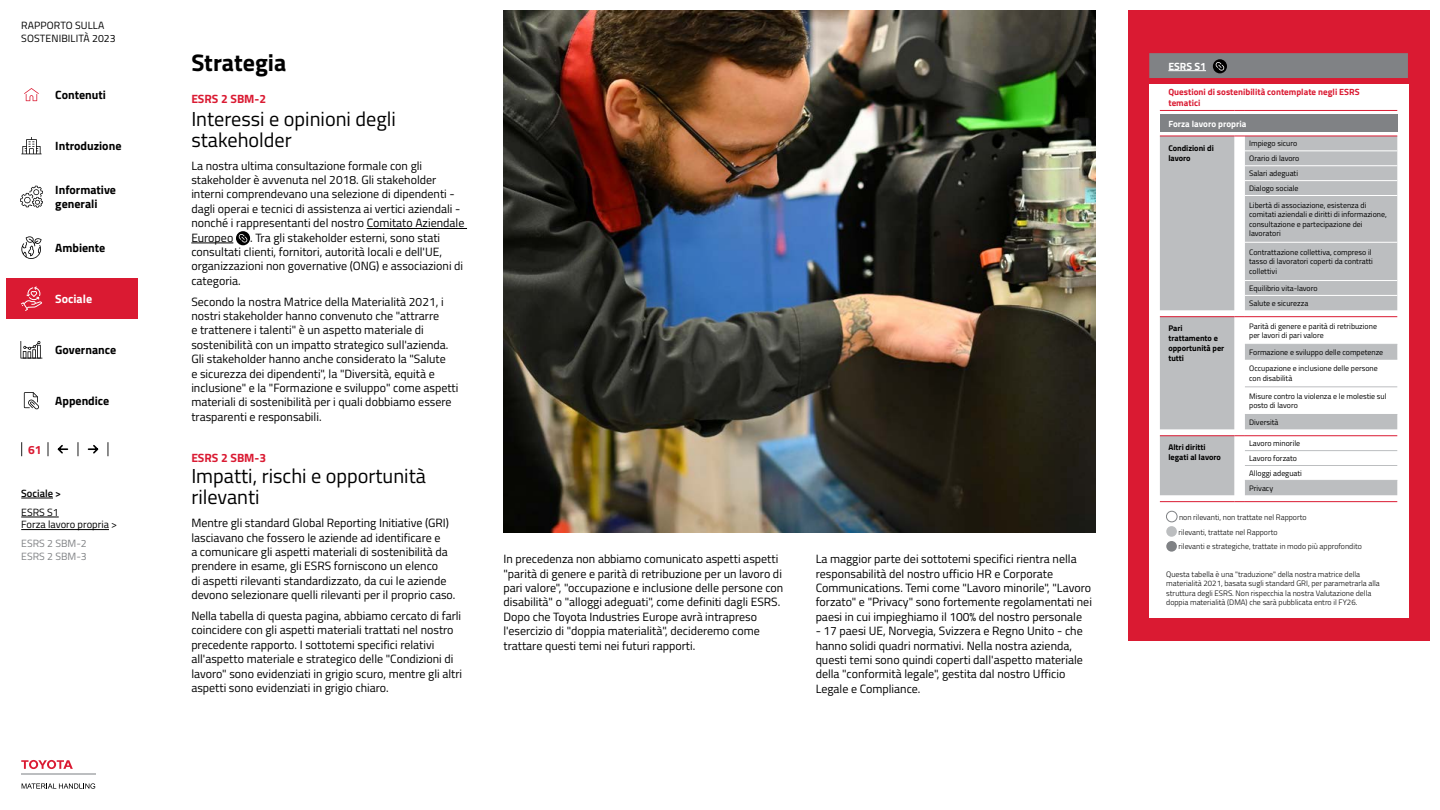
<style>
.page{position:relative;width:1440px;height:810px;background:#fff}
.page>*{position:absolute;margin:0;border:0;box-sizing:border-box;transform-origin:0 0}
.t1{font:700 24px "Titillium";color:#000}
.t2{font:20.25px/21px "Titillium";color:#000}
.t3{font:12px/14.4px "Titillium";color:#000}
.t4{font:700 12px/14.4px "Titillium";color:#000}
.t5{font:700 12px "Titillium";color:#da1a32}
.t6{font:700 12px "Titillium";color:#fff}
.t7{font:10.5px/12.6px "Titillium";color:#000}
.t8{font:10.5px/12.6px "Titillium";color:#808285}
.t9{font:600 10.5px "Titillium";color:#000}
.t10{font:700 10.5px "Titillium";color:#fff}
.t11{font:700 9px/10.8px "Titillium";color:#da1a32}
.t12{font:700 9px "Titillium";color:#fff}
.t13{font:700 8.25px/9.9px "Titillium";color:#000}
.t14{font:7.88px/14.9px "Titillium";color:#000}
.t15{font:300 7.88px/9.4px "Titillium";color:#000}
</style>
<div class="page">
<hr style="left:367px;top:228px;width:100px;height:1px;background:#000">
<hr style="left:191px;top:243px;width:42px;height:1px;background:#000">
<div style="left:236px;top:231px;width:14px;height:14px;background:#000;border-radius:50%"></div>
<svg style="left:238px;top:234px;width:10px;height:9px"></svg>
<div style="left:1128px;top:11px;width:301px;height:630px;background:#da1a32"></div>
<div style="left:1149px;top:84px;width:259px;height:534px;background:#fff"></div>
<div style="left:1160px;top:115px;width:237px;height:17px;background:#808285"></div>
<svg style="left:1160px;top:137px;width:237px;height:358px;fill:#bcbec0"></svg>
<hr style="left:1160px;top:502px;width:74px;height:1px;background:#da1a32">
<hr style="left:1245px;top:502px;width:152px;height:1px;background:#da1a32">
<hr style="left:1160px;top:110px;width:74px;height:1px;background:#da1a32">
<hr style="left:1245px;top:110px;width:152px;height:1px;background:#da1a32">
<hr style="left:1160px;top:136px;width:74px;height:1px;background:#da1a32">
<hr style="left:1245px;top:136px;width:152px;height:1px;background:#da1a32">
<hr style="left:1160px;top:317px;width:74px;height:1px;background:#da1a32">
<hr style="left:1245px;top:317px;width:152px;height:1px;background:#da1a32">
<hr style="left:1160px;top:436px;width:74px;height:1px;background:#da1a32">
<hr style="left:1245px;top:436px;width:152px;height:1px;background:#da1a32">
<hr style="left:1245px;top:151px;width:152px;height:1px;background:#fff">
<hr style="left:1245px;top:166px;width:152px;height:1px;background:#fff">
<hr style="left:1245px;top:180px;width:152px;height:1px;background:#fff">
<hr style="left:1245px;top:195px;width:152px;height:1px;background:#fff">
<hr style="left:1245px;top:242px;width:152px;height:1px;background:#fff">
<hr style="left:1245px;top:280px;width:152px;height:1px;background:#fff">
<hr style="left:1245px;top:295px;width:152px;height:1px;background:#fff">
<hr style="left:1245px;top:344px;width:152px;height:1px;background:#bcbec0">
<hr style="left:1245px;top:359px;width:152px;height:1px;background:#bcbec0">
<hr style="left:1245px;top:387px;width:152px;height:1px;background:#bcbec0">
<hr style="left:1245px;top:414px;width:152px;height:1px;background:#bcbec0">
<hr style="left:1245px;top:450px;width:152px;height:1px;background:#bcbec0">
<hr style="left:1245px;top:465px;width:152px;height:1px;background:#bcbec0">
<hr style="left:1245px;top:480px;width:152px;height:1px;background:#bcbec0">
<div style="left:1166px;top:511px;width:11px;height:11px;border:1px solid #808285;border-radius:50%"></div>
<div style="left:1166px;top:526px;width:11px;height:11px;background:#bcbec0;border-radius:50%"></div>
<div style="left:1166px;top:541px;width:11px;height:11px;background:#808285;border-radius:50%"></div>
<svg style="left:1149px;top:53px;width:259px;height:25px;background:#7f7f82"></svg>
<img style="left:504px;top:11px;width:592px;height:522px">
<svg style="left:21px;top:760px;width:52px;height:9px"></svg>
<hr style="left:21px;top:773px;width:75px;height:2px;background:#bcbec0">
<svg style="left:22px;top:783px;width:73px;height:6px"></svg>
<div style="left:6px;top:279px;width:132px;height:40px;background:#da1a32"></div>
<svg style="left:21px;top:286px;width:21px;height:25px"></svg>
<svg style="left:21px;top:137px;width:21px;height:17px"></svg>
<svg style="left:20px;top:186px;width:23px;height:22px"></svg>
<svg style="left:24px;top:88px;width:15px;height:13px"></svg>
<svg style="left:24px;top:392px;width:15px;height:17px"></svg>
<svg style="left:20px;top:341px;width:22px;height:17px"></svg>
<svg style="left:21px;top:442px;width:1px;height:14px"></svg>
<svg style="left:48px;top:442px;width:1px;height:14px"></svg>
<svg style="left:78px;top:442px;width:1px;height:14px"></svg>
<svg style="left:108px;top:442px;width:1px;height:14px"></svg>
<svg style="left:57px;top:445px;width:12px;height:9px"></svg>
<svg style="left:87px;top:445px;width:12px;height:9px"></svg>
<svg style="left:21px;top:236px;width:21px;height:23px"></svg>
<hr style="left:21px;top:498px;width:32px;height:1px;background:#000">
<hr style="left:21px;top:517px;width:38px;height:1px;background:#000">
<hr style="left:21px;top:529px;width:88px;height:1px;background:#000">
<p class="t7" style="left:21px;top:19px;width:96px">RAPPORTO SULLA<br>SOSTENIBILITÀ 2023</p>
<p class="t4" style="left:55px;top:87px;width:52px">Contenuti</p>
<p class="t4" style="left:55px;top:138px;width:68px">Introduzione</p>
<p class="t4" style="left:55px;top:182px;width:62px">Informative generali</p>
<p class="t4" style="left:55px;top:240px;width:52px">Ambiente</p>
<p class="t6" style="left:55px;top:290px;width:38px">Sociale</p>
<p class="t4" style="left:55px;top:342px;width:62px">Governance</p>
<p class="t5" style="left:28px;top:440px;width:15px">61</p>
<p class="t4" style="left:55px;top:393px;width:56px">Appendice</p>
<p class="t9" style="left:21px;top:485px;width:41px">Sociale &gt;</p>
<p class="t7" style="left:21px;top:505px;width:97px">ESRS S1<br>Forza lavoro propria &gt;</p>
<p class="t8" style="left:21px;top:537px;width:67px">ESRS 2 SBM-2<br>ESRS 2 SBM-3</p>
<h1 class="t1" style="left:191px;top:44px;width:97px">Strategia</h1>
<p class="t5" style="left:191px;top:89px;width:76px">ESRS 2 SBM-2</p>
<h2 class="t2" style="left:191px;top:107px;width:206px">Interessi e opinioni degli stakeholder</h2>
<p class="t3" style="left:191px;top:158px;width:275px">La nostra ultima consultazione formale con gli stakeholder è avvenuta nel 2018. Gli stakeholder interni comprendevano una selezione di dipendenti - dagli operai e tecnici di assistenza ai vertici aziendali - nonché i rappresentanti del nostro Comitato Aziendale Europeo</p>
<p class="t3" style="left:191px;top:230px;width:273px;text-indent:59px">. Tra gli stakeholder esterni, sono stati consultati clienti, fornitori, autorità locali e dell'UE, organizzazioni non governative (ONG) e associazioni di categoria.</p>
<p class="t3" style="left:191px;top:294px;width:269px">Secondo la nostra Matrice della Materialità 2021, i nostri stakeholder hanno convenuto che "attrarre<br>e trattenere i talenti" è un aspetto materiale di sostenibilità con un impatto strategico sull'azienda.<br>Gli stakeholder hanno anche considerato la "Salute<br>e sicurezza dei dipendenti", la "Diversità, equità e inclusione" e la "Formazione e sviluppo" come aspetti materiali di sostenibilità per i quali dobbiamo essere trasparenti e responsabili.</p>
<p class="t5" style="left:191px;top:449px;width:76px">ESRS 2 SBM-3</p>
<h2 class="t2" style="left:191px;top:465px;width:236px">Impatti, rischi e opportunità rilevanti</h2>
<p class="t3" style="left:191px;top:515px;width:266px">Mentre gli standard Global Reporting Initiative (GRI) lasciavano che fossero le aziende ad identificare e<br>a comunicare gli aspetti materiali di sostenibilità da prendere in esame, gli ESRS forniscono un elenco<br>di aspetti rilevanti standardizzato, da cui le aziende devono selezionare quelli rilevanti per il proprio caso.</p>
<p class="t3" style="left:191px;top:608px;width:272px">Nella tabella di questa pagina, abbiamo cercato di farli coincidere con gli aspetti materiali trattati nel nostro precedente rapporto. I sottotemi specifici relativi all'aspetto materiale e strategico delle "Condizioni di lavoro" sono evidenziati in grigio scuro, mentre gli altri aspetti sono evidenziati in grigio chiaro.</p>
<p class="t3" style="left:504px;top:551px;width:281px">In precedenza non abbiamo comunicato aspetti aspetti "parità di genere e parità di retribuzione per un lavoro di pari valore", "occupazione e inclusione delle persone con disabilità" o "alloggi adeguati", come definiti dagli ESRS.<br>Dopo che Toyota Industries Europe avrà intrapreso l'esercizio di "doppia materialità", decideremo come trattare questi temi nei futuri rapporti.</p>
<p class="t3" style="left:816px;top:551px;width:278px">La maggior parte dei sottotemi specifici rientra nella responsabilità del nostro ufficio HR e Corporate Communications. Temi come "Lavoro minorile", "Lavoro forzato" e "Privacy" sono fortemente regolamentati nei paesi in cui impieghiamo il 100% del nostro personale</p>
<p class="t3" style="left:816px;top:623px;width:269px">- 17 paesi UE, Norvegia, Svizzera e Regno Unito - che hanno solidi quadri normativi. Nella nostra azienda, questi temi sono quindi coperti dall'aspetto materiale della "conformità legale", gestita dal nostro Ufficio Legale e Compliance.</p>
<p class="t10" style="left:1168px;top:58px;width:39px">ESRS S1</p>
<p class="t11" style="left:1168px;top:86px;width:193px">Questioni di sostenibilità contemplate negli ESRS tematici</p>
<p class="t12" style="left:1168px;top:117px;width:79px">Forza lavoro propria</p>
<p class="t13" style="left:1168px;top:142px;width:47px">Condizioni di lavoro</p>
<p class="t14" style="left:1249px;top:136px;width:52px">Impiego sicuro<br>Orario di lavoro<br>Salari adeguati<br>Dialogo sociale</p>
<p class="t14" style="left:1249px;top:200px;width:139px;line-height:9.4px">Libertà di associazione, esistenza di comitati aziendali e diritti di informazione, consultazione e partecipazione dei lavoratori</p>
<p class="t14" style="left:1249px;top:247px;width:125px;line-height:9.4px">Contrattazione collettiva, compreso il tasso di lavoratori coperti da contratti collettivi</p>
<p class="t14" style="left:1249px;top:280px;width:70px">Equilibrio vita-lavoro<br>Salute e sicurezza</p>
<p class="t13" style="left:1168px;top:323px;width:57px">Pari trattamento e opportunità per tutti</p>
<p class="t14" style="left:1249px;top:321px;width:129px;line-height:9.4px">Parità di genere e parità di retribuzione per lavori di pari valore</p>
<p class="t14" style="left:1249px;top:343px;width:136px;line-height:16.5px">Formazione e sviluppo delle competenze<br>Occupazione e inclusione delle persone</p>
<p class="t14" style="left:1249px;top:370px;width:45px">con disabilità</p>
<p class="t14" style="left:1249px;top:391px;width:139px;line-height:9.4px">Misure contro la violenza e le molestie sul posto di lavoro</p>
<p class="t14" style="left:1249px;top:414px;width:31px">Diversità</p>
<p class="t13" style="left:1168px;top:442px;width:54px">Altri diritti legati al lavoro</p>
<p class="t14" style="left:1249px;top:436px;width:54px">Lavoro minorile<br>Lavoro forzato<br>Alloggi adeguati<br>Privacy</p>
<p class="t15" style="left:1179px;top:509px;width:185px;line-height:14.8px">non rilevanti, non trattate nel Rapporto<br>rilevanti, trattate nel Rapporto<br>rilevanti e strategiche, trattate in modo più approfondito</p>
<p class="t15" style="left:1166px;top:569px;width:215px">Questa tabella è una "traduzione" della nostra matrice della materialità 2021, basata sugli standard GRI, per parametrarla alla struttura degli ESRS. Non rispecchia la nostra Valutazione della doppia materialità (DMA) che sarà pubblicata entro il FY26.</p>
</div>
